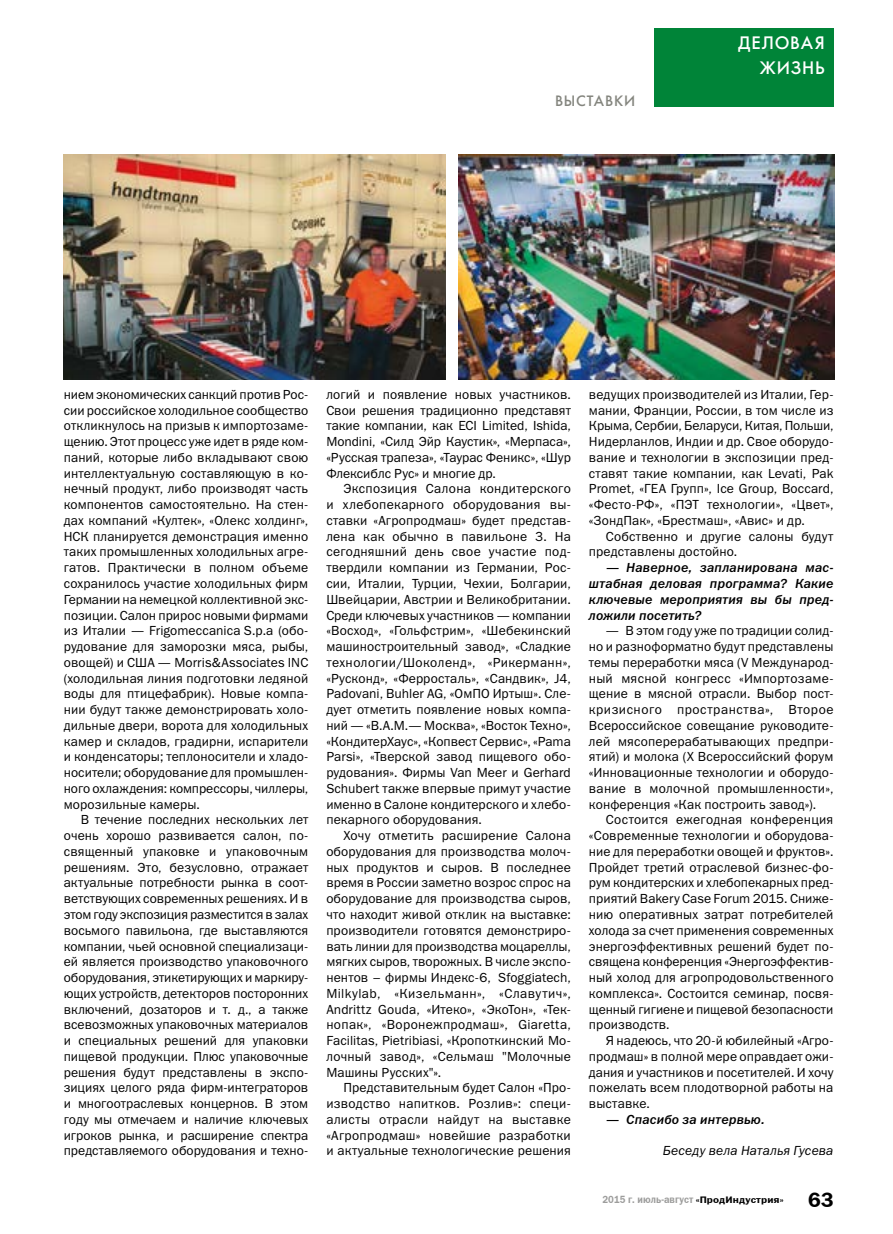
<style>
.page{position:relative;width:893px;height:1234px;background:#fff}
.page>*{position:absolute;margin:0;border:0;box-sizing:border-box;transform-origin:0 0}
.t1{font:21px "Franklin Gothic Demi C";color:#000}
.t2{font:18px/22.4px "Futuris C";letter-spacing:.045em;color:#fff;text-align:right}
.t3{font:15px "Futuris C";letter-spacing:.045em;color:#84857e}
.t4{font:13.2px/15.8px "Franklin Gothic Book C";letter-spacing:.01em;color:#000;text-align:justify}
.t5{font:italic 13.2px/15.8px "Franklin Gothic Medium C";letter-spacing:.015em;color:#000;text-align:justify}
.t6{font:italic 13.2px "Franklin Gothic Book C";letter-spacing:.015em;color:#000}
.t7{font:10.5px "Franklin Gothic Demi C";color:#9d9d9c;scale:.9 1}
.s1{font-size:9.45px;color:#000}
</style>
<div class="page">
<div style="left:654px;top:29px;width:179px;height:78px;background:#008438"></div>
<img style="left:63px;top:155px;width:383px;height:224px">
<img style="left:458px;top:155px;width:376px;height:224px">
<p class="t3" style="left:555px;top:92px;width:82px">ВЫСТАВКИ</p>
<h2 class="t2" style="left:701px;top:26px;width:126px">ПЕРЕРАБОТКА<br>МЯСА</h2>
<h2 class="t2" style="left:738px;top:31px;width:88px;line-height:24.8px">ДЕЛОВАЯ<br>ЖИЗНЬ</h2>
<p class="t4" style="left:64px;top:386px;width:246px">нием экономических санкций против Рос&shy;сии российское холодильное сообщество откликнулось на призыв к импортозаме&shy;щению. Этот процесс уже идет в ряде ком&shy;паний, которые либо вкладывают свою интеллектуальную составляющую в ко&shy;нечный продукт, либо производят часть компонентов самостоятельно. На стен&shy;дах компаний «Култек», «Олекс холдинг», НСК планируется демонстрация именно таких промышленных холодильных агре&shy;гатов. Практически в полном объеме сохранилось участие холодильных фирм Германии на немецкой коллективной экс&shy;позиции. Салон прирос новыми фирмами из Италии — Frigomeccanica S.p.a (обо&shy;рудование для заморозки мяса, рыбы, овощей) и США — Morris&amp;Associates INC (холодильная линия подготовки ледяной воды для птицефабрик). Новые компа&shy;нии будут также демонстрировать холо&shy;дильные двери, ворота для холодильных камер и складов, градирни, испарители и конденсаторы; теплоносители и хладо&shy;носители; оборудование для промышлен&shy;ного охлаждения: компрессоры, чиллеры, морозильные камеры.</p>
<p class="t4" style="left:64px;top:811px;width:246px;text-indent:17px">В течение последних нескольких лет очень хорошо развивается салон, по&shy;священный упаковке и упаковочным решениям. Это, безусловно, отражает актуальные потребности рынка в соот&shy;ветствующих современных решениях. И в этом году экспозиция разместится в залах восьмого павильона, где выставляются компании, чьей основной специализаци&shy;ей является производство упаковочного оборудования, этикетирующих и маркиру&shy;ющих устройств, детекторов посторонних включений, дозаторов и т. д., а также всевозможных упаковочных материалов и специальных решений для упаковки пищевой продукции. Плюс упаковочные решения будут представлены в экспо&shy;зициях целого ряда фирм-интеграторов и многоотраслевых концернов. В этом году мы отмечаем и наличие ключевых игроков рынка, и расширение спектра представляемого оборудования и техно-</p>
<p class="t4" style="left:326px;top:386px;width:246px">логий и появление новых участников.<br>Свои решения традиционно представят такие компании, как ECI Limited, Ishida, Mondini, «Силд Эйр Каустик», «Мерпаса», «Русская трапеза», «Таурас Феникс», «Шур Флексиблс Рус» и многие др.</p>
<p class="t4" style="left:326px;top:480px;width:246px;text-indent:17px">Экспозиция Салона кондитерского и хлебопекарного оборудования вы&shy;ставки «Агропродмаш» будет представ&shy;лена как обычно в павильоне 3. На сегодняшний день свое участие под&shy;твердили компании из Германии, Рос&shy;сии, Италии, Турции, Чехии, Болгарии, Швейцарии, Австрии и Великобритании.<br>Среди ключевых участников — компании «Восход», «Гольфстрим», «Шебекинский машиностроительный завод», «Сладкие технологии/Шоколенд», «Рикерманн», «Русконд», «Ферросталь», «Сандвик», J4, Padovani, Buhler AG, «ОмПО Иртыш». Сле&shy;дует отметить появление новых компа&shy;ний — «В.А.М.— Москва», «Восток Техно», «КондитерХаус», «Копвест Сервис», «Pama Parsi», «Тверской завод пищевого обо&shy;рудования». Фирмы Van Meer и Gerhard Schubert также впервые примут участие именно в Салоне кондитерского и хлебо&shy;пекарного оборудования.</p>
<p class="t4" style="left:326px;top:827px;width:246px;text-indent:17px">Хочу отметить расширение Салона оборудования для производства молоч&shy;ных продуктов и сыров. В последнее время в России заметно возрос спрос на оборудование для производства сыров, что находит живой отклик на выставке: производители готовятся демонстриро&shy;вать линии для производства моцареллы, мягких сыров, творожных. В числе экспо&shy;нентов – фирмы Индекс-6, Sfoggiatech, Milkylab, «Кизельманн», «Славутич», Andrittz Gouda, «Итеко», «ЭкоТон», «Тек&shy;нопак», «Воронежпродмаш», Giaretta, Facilitas, Pietribiasi, «Кропоткинский Мо&shy;лочный завод», «Сельмаш "Молочные Машины Русских"».</p>
<p class="t4" style="left:326px;top:1079px;width:246px;text-indent:17px">Представительным будет Салон «Про&shy;изводство напитков. Розлив»: специ&shy;алисты отрасли найдут на выставке «Агропродмаш» новейшие разработки и актуальные технологические решения</p>
<p class="t4" style="left:589px;top:386px;width:246px">ведущих производителей из Италии, Гер&shy;мании, Франции, России, в том числе из Крыма, Сербии, Беларуси, Китая, Польши, Нидерланлов, Индии и др. Свое оборудо&shy;вание и технологии в экспозиции пред&shy;ставят такие компании, как Levati, Pak Promet, «ГЕА Групп», Ice Group, Boccard, «Фесто-РФ», «ПЭТ технологии», «Цвет», «ЗондПак», «Брестмаш», «Авис» и др.</p>
<p class="t4" style="left:589px;top:528px;width:246px;text-indent:17px">Собственно и другие салоны будут представлены достойно.</p>
<p class="t5" style="left:589px;top:559px;width:246px;text-indent:17px">— Наверное, запланирована мас&shy;штабная деловая программа? Какие ключевые мероприятия вы бы пред&shy;ложили посетить?</p>
<p class="t4" style="left:589px;top:622px;width:246px;text-indent:17px">— В этом году уже по традиции солид&shy;но и разноформатно будут представлены темы переработки мяса (V Международ&shy;ный мясной конгресс «Импортозаме&shy;щение в мясной отрасли. Выбор пост&shy;кризисного пространства», Второе Всероссийское совещание руководите&shy;лей мясоперерабатывающих предпри&shy;ятий) и молока (X Всероссийский форум «Инновационные технологии и оборудо&shy;вание в молочной промышленности», конференция «Как построить завод»).</p>
<p class="t4" style="left:589px;top:811px;width:246px;text-indent:17px">Состоится ежегодная конференция «Современные технологии и оборудова&shy;ние для переработки овощей и фруктов».<br>Пройдет третий отраслевой бизнес-фо&shy;рум кондитерских и хлебопекарных пред&shy;приятий Bakery Case Forum 2015. Сниже&shy;нию оперативных затрат потребителей холода за счет применения современных энергоэффективных решений будет по&shy;священа конференция «Энергоэффектив&shy;ный холод для агропродовольственного комплекса». Состоится семинар, посвя&shy;щенный гигиене и пищевой безопасности производств.</p>
<p class="t4" style="left:589px;top:1032px;width:246px;text-indent:17px">Я надеюсь, что 20-й юбилейный «Агро&shy;продмаш» в полной мере оправдает ожи&shy;дания и участников и посетителей. И хочу пожелать всем плодотворной работы на выставке.</p>
<p class="t5" style="left:606px;top:1111px;width:160px">— Спасибо за интервью.</p>
<p class="t6" style="left:663px;top:1143px;width:172px">Беседу вела Наталья Гусева</p>
<p class="t7" style="left:602px;top:1192px;width:203px">2015 г. июль-август <span class="s1">«ПродИндустрия»</span></p>
<h1 class="t1" style="left:808px;top:1187px;width:27px">63</h1>
</div>
